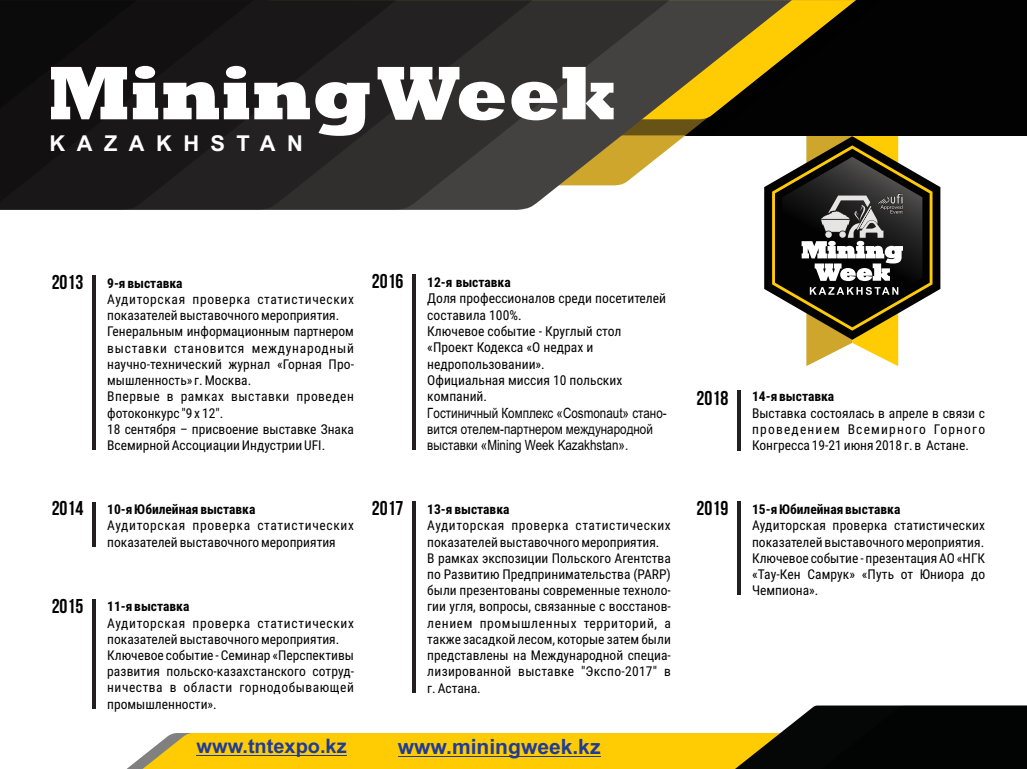
<style>
.page{position:relative;width:1027px;height:769px;background:#fff}
.page>*{position:absolute;margin:0;border:0;box-sizing:border-box;transform-origin:0 0}
.t1{font:700 21.8px "Arial";letter-spacing:.525em;color:#fff}
.t2{font:700 21px "Arial";color:#213c95}
.t3{font:700 20px "Bebas Neue";color:#020203}
.t4{font:700 19.9px "Arial";color:#213c95}
.t5{font:14.2px/16.1px "Arial Narrow";color:#020203}
.t6{font:13.6px/16.3px "Roboto Condensed";color:#020203}
.t7{font:13.5px/16.2px "Roboto Condensed";color:#020203}
.t8{font:700 13.5px "Roboto Condensed";color:#020203}
</style>
<div class="page">
<hr style="left:92px;top:275px;width:3px;height:174px;background:#231f20">
<hr style="left:92px;top:501px;width:3px;height:45px;background:#231f20">
<hr style="left:92px;top:599px;width:3px;height:109px;background:#231f20">
<hr style="left:412px;top:274px;width:3px;height:176px;background:#231f20">
<hr style="left:412px;top:501px;width:3px;height:191px;background:#231f20">
<hr style="left:737px;top:390px;width:3px;height:61px;background:#231f20">
<hr style="left:737px;top:501px;width:3px;height:93px;background:#231f20">
<div style="left:142px;top:733px;width:592px;height:35px;background:#ffcc04"></div>
<svg style="left:734px;top:705px;width:292px;height:63px;background:#29281e"></svg>
<svg style="left:764px;top:182px;width:176px;height:112px"></svg>
<div style="left:0;top:0;width:1026px;height:135px;background:#020203"></div>
<svg style="left:791px;top:0;width:64px;height:52px"></svg>
<svg style="left:669px;top:0;width:122px;height:210px"></svg>
<svg style="left:532px;top:0;width:137px;height:206px;background:#716953"></svg>
<svg style="left:396px;top:0;width:136px;height:210px;background:#32302f"></svg>
<svg style="left:254px;top:0;width:142px;height:210px;background:#242221"></svg>
<svg style="left:137px;top:0;width:117px;height:210px;fill:#191717"></svg>
<div style="left:0;top:0;width:137px;height:210px;background:#121010"></div>
<svg style="left:771px;top:122px;width:161px;height:244px"></svg>
<svg style="left:51px;top:66px;width:562px;height:70px;background:#868585"></svg>
<hr style="left:196px;top:754px;width:150px;height:1px;background:#213c95">
<hr style="left:398px;top:755px;width:202px;height:1px;background:#213c95">
<h1 class="t1" style="left:50px;top:131px;width:255px">KAZAKHSTAN</h1>
<h3 class="t3" style="left:52px;top:270px;width:33px">2013</h3>
<p class="t8" style="left:107px;top:275px;width:77px">9-я выставка</p>
<p class="t7" style="left:107px;top:291px;width:248px">Аудиторская проверка статистических показателей выставочного мероприятия.<br>Генеральным информационным партнером выставки становится международный научно-технический журнал «Горная Про&shy;мышленность» г. Москва.<br>Впервые в рамках выставки проведен фотоконкурс "9 х 12".<br>18 сентября – присвоение выставке Знака Всемирной Ассоциации Индустрии UFI.</p>
<h3 class="t3" style="left:372px;top:269px;width:33px">2016</h3>
<p class="t8" style="left:427px;top:274px;width:85px">12-я выставка</p>
<p class="t6" style="left:427px;top:323px;width:196px">Ключевое событие - Круглый стол «Проект Кодекса «О недрах и недропользовании».<br>Официальная миссия 10 польских компаний.</p>
<p class="t5" style="left:427px;top:404px;width:241px">Гостиничный Комплекс «Cosmonaut» стано&shy;вится отелем-партнером международной выставки «Mining Week Kazakhstan».</p>
<p class="t6" style="left:427px;top:290px;width:240px">Доля профессионалов среди посетителей составила 100%.</p>
<h3 class="t3" style="left:696px;top:386px;width:33px">2018</h3>
<p class="t8" style="left:751px;top:388px;width:84px">14-я выставка</p>
<p class="t7" style="left:751px;top:404px;width:234px;text-align:justify">Выставка состоялась в апреле в связи с проведением Всемирного Горного Конгресса 19-21 июня 2018 г. в Астане.</p>
<h3 class="t3" style="left:52px;top:496px;width:33px">2014</h3>
<h3 class="t3" style="left:52px;top:593px;width:33px">2015</h3>
<p class="t8" style="left:107px;top:501px;width:150px">10-я Юбилейная выставка</p>
<p class="t7" style="left:107px;top:517px;width:248px">Аудиторская проверка статистических показателей выставочного мероприятия</p>
<h3 class="t3" style="left:372px;top:496px;width:33px">2017</h3>
<p class="t8" style="left:107px;top:598px;width:84px">11-я выставка</p>
<p class="t7" style="left:107px;top:614px;width:248px">Аудиторская проверка статистических показателей выставочного мероприятия.<br>Ключевое событие - Семинар «Перспективы развития польско-казахстанского сотруд&shy;ничества в области горнодобывающей промышленности».</p>
<p class="t8" style="left:427px;top:501px;width:84px">13-я выставка</p>
<p class="t7" style="left:427px;top:517px;width:245px">Аудиторская проверка статистических показателей выставочного мероприятия.<br>В рамках экспозиции Польского Агентства по Развитию Предпринимательства (PARP) были презентованы современные техноло&shy;гии угля, вопросы, связанные с восстанов&shy;лением промышленных территорий, а также засадкой лесом, которые затем были представлены на Международной специа&shy;лизированной выставке "Экспо-2017" в г. Астана.</p>
<h3 class="t3" style="left:696px;top:496px;width:33px">2019</h3>
<p class="t8" style="left:751px;top:501px;width:150px">15-я Юбилейная выставка</p>
<p class="t7" style="left:751px;top:517px;width:234px;text-align:justify">Аудиторская проверка статистических показателей выставочного мероприятия.<br>Ключевое событие - презентация АО «НГК «Тау-Кен Самрук» «Путь от Юниора до Чемпиона».</p>
<h3 class="t4" style="left:196px;top:734px;width:151px">www.tntexpo.kz</h3>
<h2 class="t2" style="left:398px;top:734px;width:204px">www.miningweek.kz</h2>
</div>
